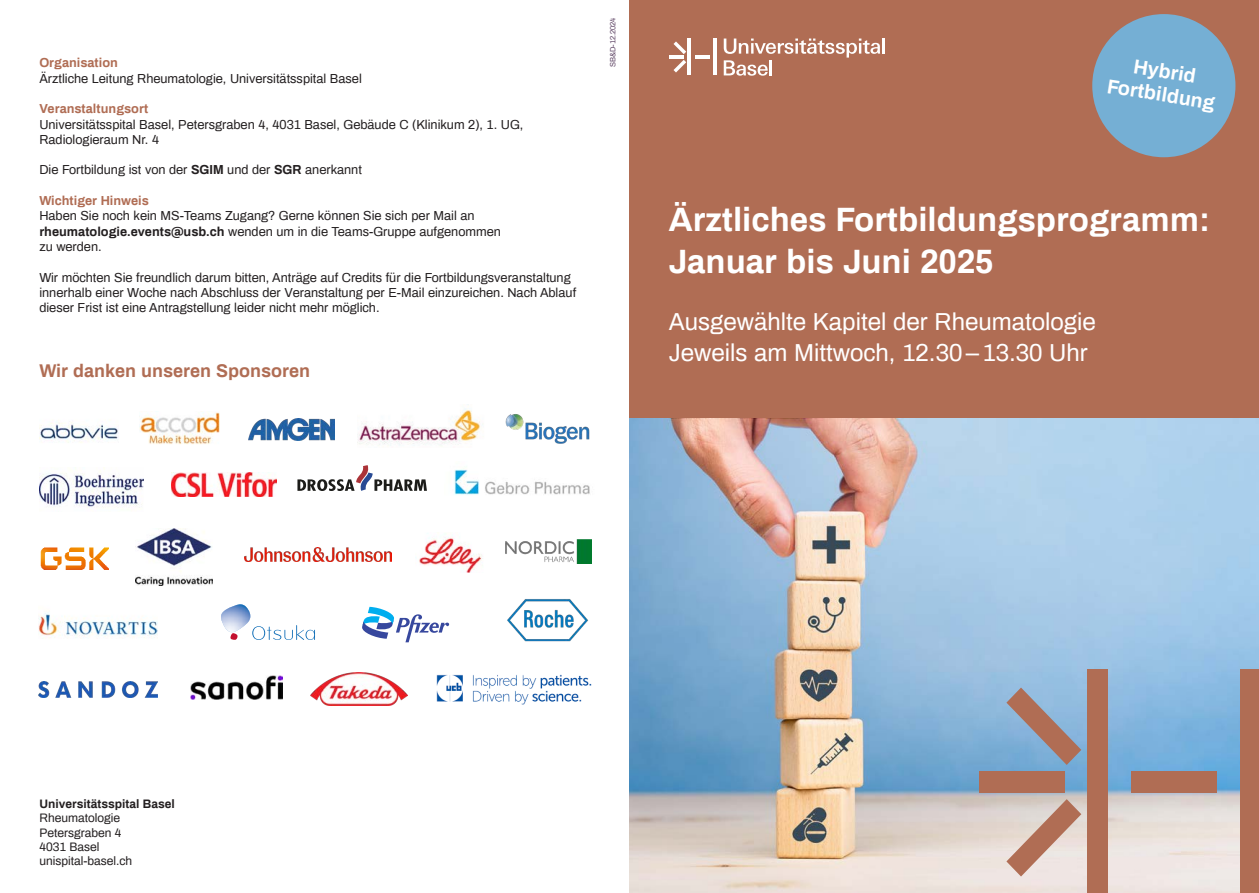
<style>
.page{position:relative;width:1259px;height:893px;background:#fff}
.page>*{position:absolute;margin:0;border:0;box-sizing:border-box;transform-origin:0 0}
.t1{font:700 33px "Archivo";color:#fff}
.t2{font:24px "Archivo";color:#fff}
.t3{font:700 19.8px "Archivo";color:#fff}
.t4{font:700 18px "Archivo";color:#b06d54}
.t5{font:12.75px/15.3px "Archivo";color:#231f20}
.t6{font:700 12.75px "Archivo";color:#b06d54}
.t7{font:12px "Archivo";color:#231f20}
.t8{font:700 12px "Archivo";color:#231f20}
.t9{font:7.5px "Archivo";color:#5f4565}
.s1{font-weight:700}
</style>
<div class="page">
<div style="left:629px;top:0;width:630px;height:893px;background:#b06d54"></div>
<img style="left:629px;top:419px;width:630px;height:474px">
<div style="left:1087px;top:670px;width:21px;height:223px;background:#b06d54"></div>
<div style="left:1240px;top:670px;width:19px;height:223px;background:#b06d54"></div>
<div style="left:1131px;top:771px;width:85px;height:22px;background:#b06d54"></div>
<div style="left:979px;top:771px;width:85px;height:22px;background:#b06d54"></div>
<svg style="left:1006px;top:687px;width:75px;height:78px"></svg>
<svg style="left:1006px;top:799px;width:75px;height:77px"></svg>
<hr style="left:687px;top:39px;width:4px;height:36px;background:#fff">
<hr style="left:713px;top:39px;width:4px;height:36px;background:#fff">
<hr style="left:695px;top:55px;width:14px;height:4px;background:#fff">
<hr style="left:669px;top:55px;width:14px;height:4px;background:#fff">
<svg style="left:673px;top:41px;width:13px;height:13px"></svg>
<svg style="left:673px;top:60px;width:13px;height:13px"></svg>
<svg style="left:724px;top:39px;width:160px;height:37px"></svg>
<hr style="left:769px;top:60px;width:3px;height:15px;background:#fff">
<div style="left:1092px;top:14px;width:143px;height:143px;background:#75afd4;border-radius:50%"></div>
<img style="left:39px;top:420px;width:79px;height:23px">
<img style="left:415px;top:535px;width:68px;height:38px">
<img style="left:38px;top:613px;width:119px;height:25px">
<img style="left:39px;top:467px;width:105px;height:41px">
<img style="left:38px;top:682px;width:119px;height:15px">
<img style="left:436px;top:674px;width:156px;height:31px">
<svg style="left:362px;top:607px;width:87px;height:35px"></svg>
<img style="left:507px;top:599px;width:81px;height:43px">
<img style="left:40px;top:547px;width:69px;height:23px">
<img style="left:505px;top:414px;width:85px;height:30px">
<img style="left:139px;top:411px;width:81px;height:33px">
<img style="left:357px;top:408px;width:126px;height:38px">
<img style="left:248px;top:418px;width:86px;height:22px">
<svg style="left:230px;top:614px;width:85px;height:26px"></svg>
<img style="left:221px;top:604px;width:29px;height:28px">
<img style="left:136px;top:529px;width:76px;height:56px">
<img style="left:454px;top:469px;width:136px;height:26px">
<svg style="left:297px;top:465px;width:130px;height:26px"></svg>
<img style="left:244px;top:548px;width:147px;height:14px">
<img style="left:505px;top:539px;width:86px;height:24px">
<img style="left:172px;top:473px;width:105px;height:23px">
<img style="left:190px;top:675px;width:92px;height:25px">
<img style="left:310px;top:673px;width:98px;height:32px">
<p class="t6" style="left:39px;top:54px;width:80px">Organisation</p>
<p class="t5" style="left:39px;top:70px;width:324px">Ärztliche Leitung Rheumatologie, Universitätsspital Basel</p>
<p class="t6" style="left:39px;top:99px;width:110px">Veranstaltungsort</p>
<p class="t5" style="left:39px;top:116px;width:485px">Universitätsspital Basel, Petersgraben 4, 4031 Basel, Gebäude C (Klinikum 2), 1. UG,<br>Radiologieraum Nr. 4</p>
<p class="t5" style="left:39px;top:162px;width:324px">Die Fortbildung ist von der <span class="s1">SGIM</span> und der <span class="s1">SGR</span> anerkannt</p>
<p class="t6" style="left:39px;top:191px;width:111px">Wichtiger Hinweis</p>
<p class="t5" style="left:39px;top:207px;width:437px">Haben Sie noch kein MS-Teams Zugang? Gerne können Sie sich per Mail an</p>
<p class="t5" style="left:39px;top:223px;width:463px"><span class="s1">rheumatologie.events@usb.ch</span> wenden um in die Teams-Gruppe aufgenommen</p>
<p class="t5" style="left:39px;top:238px;width:64px">zu werden.</p>
<p class="t5" style="left:39px;top:269px;width:538px">Wir möchten Sie freundlich darum bitten, Anträge auf Credits für die Fortbildungsveranstaltung innerhalb einer Woche nach Abschluss der Veranstaltung per E-Mail einzureichen. Nach Ablauf dieser Frist ist eine Antragstellung leider nicht mehr möglich.</p>
<p class="t4" style="left:39px;top:358px;width:272px">Wir danken unseren Sponsoren</p>
<p class="t9" style="left:607px;top:67px;width:52px;rotate:-90deg">SB&amp;D-12.2024</p>
<p class="t3" style="left:1136px;top:52px;width:64px;rotate:9deg">Hybrid</p>
<p class="t3" style="left:1109px;top:71px;width:110px;rotate:9deg">Fortbildung</p>
<p class="t1" style="left:669px;top:196px;width:543px">Ärztliches Fortbildungsprogramm:</p>
<p class="t1" style="left:669px;top:238px;width:326px">Januar bis Juni 2025</p>
<p class="t2" style="left:669px;top:304px;width:428px">Ausgewählte Kapitel der Rheumatologie</p>
<p class="t2" style="left:669px;top:335px;width:420px">Jeweils am Mittwoch, 12.30–13.30 Uhr</p>
<p class="t8" style="left:39px;top:795px;width:137px">Universitätsspital Basel</p>
<p class="t7" style="left:39px;top:809px;width:82px">Rheumatologie</p>
<p class="t7" style="left:39px;top:824px;width:84px">Petersgraben 4</p>
<p class="t7" style="left:39px;top:838px;width:62px">4031 Basel</p>
<p class="t7" style="left:39px;top:852px;width:94px">unispital-basel.ch</p>
</div>
